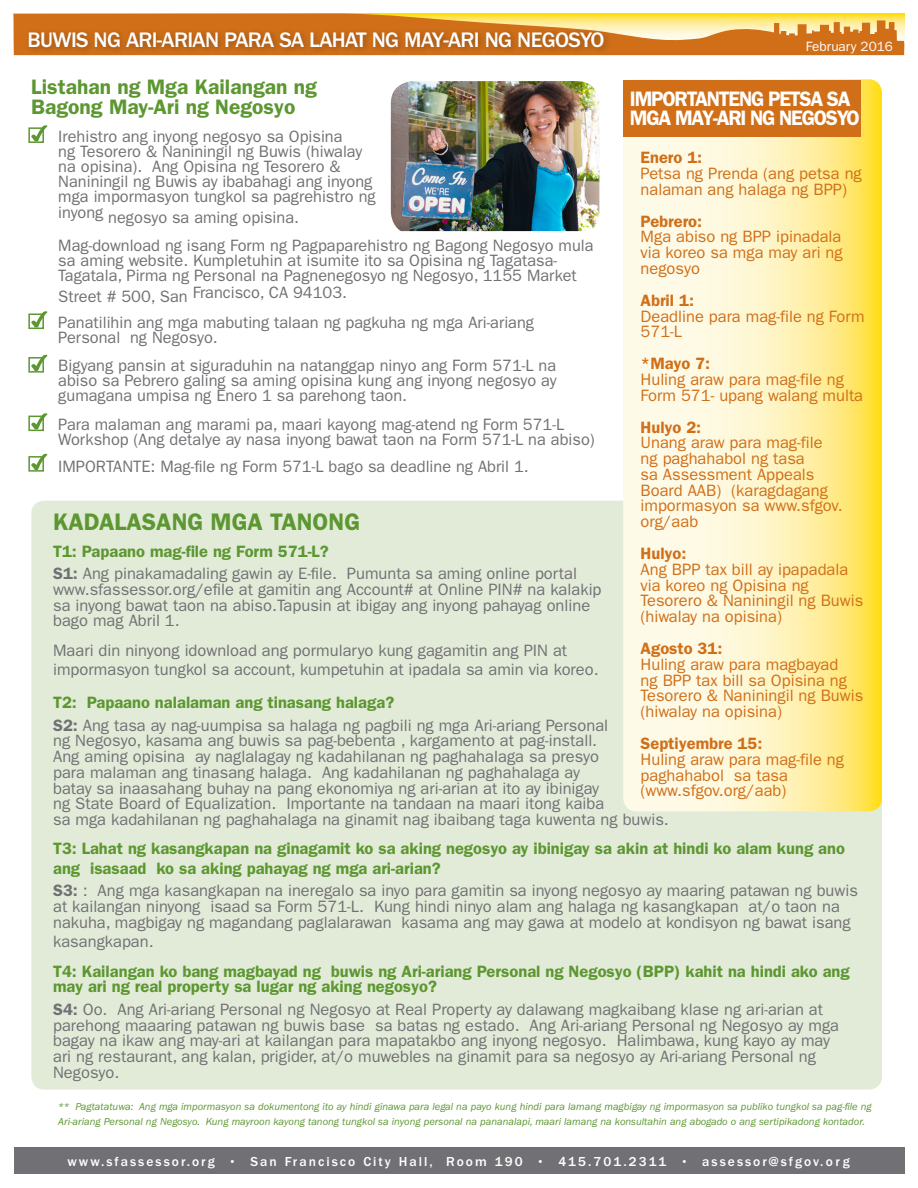
<style>
.page{position:relative;width:918px;height:1188px;background:#fff}
.page>*{position:absolute;margin:0;border:0;box-sizing:border-box;transform-origin:0 0}
.t1{font:600 24px "ITC Franklin Gothic Std";color:#5c9731}
.t2{font:500 21.75px "ITC Franklin Gothic Std";letter-spacing:-.03em;color:#fff}
.t3{font:600 21px/19.5px "ITC Franklin Gothic Std";color:#5c9731}
.t4{font:600 21px/19.5px "ITC Franklin Gothic Std";letter-spacing:-.06em;color:#fff;scale:.96 1}
.t5{font:16.5px/15.8px "ITC Franklin Gothic Std";color:#717074}
.t6{font:16.5px/15.8px "ITC Franklin Gothic Std";color:#d06f18}
.t7{font:600 16.5px/19.5px "ITC Franklin Gothic Std";color:#5c9731}
.t8{font:500 13.5px "ITC Franklin Gothic Std";letter-spacing:.15em;color:#fff}
.t9{font:13.5px "ITC Franklin Gothic Std";color:#fff}
.t10{font:italic 10.5px/15px "ITC Franklin Gothic Std";color:#5c9731}
.s1{font-weight:600}
</style>
<div class="page">
<div style="left:31px;top:501px;width:851px;height:589px;background:#e2ebd8;border-radius:13px"></div>
<svg style="left:14px;top:13px;width:891px;height:42px;background:#e19d3b"></svg>
<div style="left:14px;top:1148px;width:890px;height:26px;background:#717074"></div>
<div style="left:25px;top:28px;width:586px;height:27px;background:#231f20;opacity:.35"></div>
<svg style="left:31px;top:125px;width:16px;height:15px"></svg>
<svg style="left:31px;top:311px;width:16px;height:15px"></svg>
<svg style="left:31px;top:355px;width:16px;height:15px"></svg>
<svg style="left:31px;top:413px;width:16px;height:15px"></svg>
<svg style="left:31px;top:454px;width:16px;height:15px"></svg>
<svg style="left:623px;top:79px;width:259px;height:732px;background:#fef2b8"></svg>
<div style="left:623px;top:80px;width:238px;height:57px;background:#d06f18"></div>
<img style="left:391px;top:81px;width:208px;height:150px">
<div style="left:28px;top:127px;width:16px;height:16px;border:2px solid #5c9731"></div>
<div style="left:28px;top:314px;width:16px;height:15px;border:2px solid #5c9731"></div>
<div style="left:28px;top:357px;width:16px;height:16px;border:2px solid #5c9731"></div>
<div style="left:28px;top:416px;width:16px;height:15px;border:2px solid #5c9731"></div>
<div style="left:28px;top:456px;width:16px;height:16px;border:2px solid #5c9731"></div>
<p class="t2" style="left:28px;top:27px;width:578px">BUWIS NG ARI-ARIAN PARA SA LAHAT NG MAY-ARI NG NEGOSYO</p>
<p class="t9" style="left:806px;top:38px;width:89px">February 2016</p>
<p class="t3" style="left:31px;top:77px;width:287px">Listahan ng Mga Kailangan ng<br>Bagong May-Ari ng Negosyo</p>
<p class="t5" style="left:58px;top:129px;width:319px;line-height:15px">Irehistro ang inyong negosyo sa Opisina<br>ng Tesorero &amp; Naniningil ng Buwis (hiwalay na opisina). Ang Opisina ng Tesorero &amp; Naniningil ng Buwis ay ibabahagi ang inyong mga impormasyon tungkol sa pagrehistro ng</p>
<p class="t5" style="left:58px;top:209px;width:242px">inyong negosyo sa aming opisina.</p>
<p class="t5" style="left:58px;top:238px;width:537px;line-height:15px">Mag-download ng isang Form ng Pagpaparehistro ng Bagong Negosyo mula sa aming website. Kumpletuhin at isumite ito sa Opisina ng Tagatasa-<br>Tagatala, Pirma ng Personal na Pagnenegosyo ng Negosyo, 1155 Market</p>
<p class="t5" style="left:58px;top:284px;width:290px">Street # 500, San Francisco, CA 94103.</p>
<p class="t5" style="left:58px;top:315px;width:477px;line-height:15px">Panatilihin ang mga mabuting talaan ng pagkuha ng mga Ari-ariang<br>Personal ng Negosyo.</p>
<p class="t5" style="left:58px;top:358px;width:500px;line-height:15px;text-align:justify">Bigyang pansin at siguraduhin na natanggap ninyo ang Form 571-L na abiso sa Pebrero galing sa aming opisina kung ang inyong negosyo ay gumagana umpisa ng Enero 1 sa parehong taon.</p>
<p class="t5" style="left:58px;top:417px;width:538px;line-height:15px">Para malaman ang marami pa, maari kayong mag-atend ng Form 571-L<br>Workshop (Ang detalye ay nasa inyong bawat taon na Form 571-L na abiso)</p>
<p class="t5" style="left:58px;top:458px;width:472px">IMPORTANTE: Mag-file ng Form 571-L bago sa deadline ng Abril 1.</p>
<p class="t4" style="left:630px;top:89px;width:241px">IMPORTANTENG PETSA SA<br>MGA MAY-ARI NG NEGOSYO</p>
<p class="t6" style="left:641px;top:150px;width:223px"><span class="s1">Enero 1:<br></span>Petsa ng Prenda (ang petsa ng nalaman ang halaga ng BPP)</p>
<p class="t6" style="left:641px;top:213px;width:204px"><span class="s1">Pebrero:<br></span>Mga abiso ng BPP ipinadala via koreo sa mga may ari ng negosyo</p>
<p class="t6" style="left:641px;top:292px;width:225px"><span class="s1">Abril 1:<br></span>Deadline para mag-file ng Form<br>571-L</p>
<p class="t6" style="left:641px;top:356px;width:224px"><span class="s1">*Mayo 7:<br></span>Huling araw para mag-file ng<br>Form 571- upang walang multa</p>
<p class="t6" style="left:641px;top:419px;width:204px"><span class="s1">Hulyo 2:<br></span>Unang araw para mag-file ng paghahabol ng tasa<br>sa Assessment Appeals<br>Board AAB) (karagdagang impormasyon sa www.sfgov. org/aab</p>
<p class="t6" style="left:641px;top:546px;width:224px"><span class="s1">Hulyo:<br></span>Ang BPP tax bill ay ipapadala via koreo ng Opisina ng<br>Tesorero &amp; Naniningil ng Buwis (hiwalay na opisina)</p>
<p class="t6" style="left:641px;top:641px;width:224px"><span class="s1">Agosto 31:<br></span>Huling araw para magbayad<br>ng BPP tax bill sa Opisina ng<br>Tesorero &amp; Naniningil ng Buwis (hiwalay na opisina)</p>
<p class="t6" style="left:641px;top:736px;width:205px"><span class="s1">Septiyembre 15:<br></span>Huling araw para mag-file ng paghahabol sa tasa (www.sfgov.org/aab)</p>
<p class="t1" style="left:53px;top:507px;width:309px">KADALASANG MGA TANONG</p>
<p class="t7" style="left:53px;top:541px;width:277px">T1: Papaano mag-file ng Form 571-L?</p>
<p class="t5" style="left:53px;top:566px;width:550px"><span class="s1">S1:</span> Ang pinakamadaling gawin ay E-file. Pumunta sa aming online portal www.sfassessor.org/efile at gamitin ang Account# at Online PIN# na kalakip sa inyong bawat taon na abiso.Tapusin at ibigay ang inyong pahayag online bago mag Abril 1.</p>
<p class="t5" style="left:53px;top:640px;width:547px;line-height:19.5px">Maari din ninyong idownload ang pormularyo kung gagamitin ang PIN at impormasyon tungkol sa account, kumpetuhin at ipadala sa amin via koreo.</p>
<p class="t7" style="left:53px;top:693px;width:343px">T2: Papaano nalalaman ang tinasang halaga?</p>
<p class="t5" style="left:53px;top:717px;width:617px"><span class="s1">S2:</span> Ang tasa ay nag-uumpisa sa halaga ng pagbili ng mga Ari-ariang Personal<br>ng Negosyo, kasama ang buwis sa pag-bebenta , kargamento at pag-install.<br>Ang aming opisina ay naglalagay ng kadahilanan ng paghahalaga sa presyo<br>para malaman ang tinasang halaga. Ang kadahilanan ng paghahalaga ay<br>batay sa inaasahang buhay na pang ekonomiya ng ari-arian at ito ay ibinigay<br>ng State Board of Equalization. Importante na tandaan na maari itong kaiba<br>sa mga kadahilanan ng paghahalaga na ginamit nag ibaibang taga kuwenta ng buwis.</p>
<p class="t7" style="left:53px;top:839px;width:793px">T3: Lahat ng kasangkapan na ginagamit ko sa aking negosyo ay ibinigay sa akin at hindi ko alam kung ano ang isasaad ko sa aking pahayag ng mga ari-arian?</p>
<p class="t5" style="left:53px;top:883px;width:806px"><span class="s1">S3:</span> : Ang mga kasangkapan na ineregalo sa inyo para gamitin sa inyong negosyo ay maaring patawan ng buwis at kailangan ninyong isaad sa Form 571-L. Kung hindi ninyo alam ang halaga ng kasangkapan at/o taon na nakuha, magbigay ng magandang paglalarawan kasama ang may gawa at modelo at kondisyon ng bawat isang</p>
<p class="t5" style="left:53px;top:934px;width:102px">kasangkapan.</p>
<p class="t7" style="left:53px;top:963px;width:798px;line-height:15.8px">T4: Kailangan ko bang magbayad ng buwis ng Ari-ariang Personal ng Negosyo (BPP) kahit na hindi ako ang may ari ng real property sa lugar ng aking negosyo?</p>
<p class="t5" style="left:53px;top:1001px;width:788px"><span class="s1">S4:</span> Oo. Ang Ari-ariang Personal ng Negosyo at Real Property ay dalawang magkaibang klase ng ari-arian at parehong maaaring patawan ng buwis base sa batas ng estado. Ang Ari-ariang Personal ng Negosyo ay mga bagay na ikaw ang may-ari at kailangan para mapatakbo ang inyong negosyo. Halimbawa, kung kayo ay may ari ng restaurant, ang kalan, prigider, at/o muwebles na ginamit para sa negosyo ay Ari-ariang Personal ng Negosyo.</p>
<p class="t10" style="left:58px;top:1100px;width:815px">** Pagtatatuwa: Ang mga impormasyon sa dokumentong ito ay hindi ginawa para legal na payo kung hindi para lamang magbigay ng impormasyon sa publiko tungkol sa pag-file ng<br>Ari-ariang Personal ng Negosyo. Kung mayroon kayong tanong tungkol sa inyong personal na pananalapi, maari lamang na konsultahin ang abogado o ang sertipikadong kontador.</p>
<p class="t8" style="left:68px;top:1154px;width:784px">www.sfassessor.org • San Francisco City Hall, Room 190 • 415.701.2311 • assessor@sfgov.org</p>
</div>
